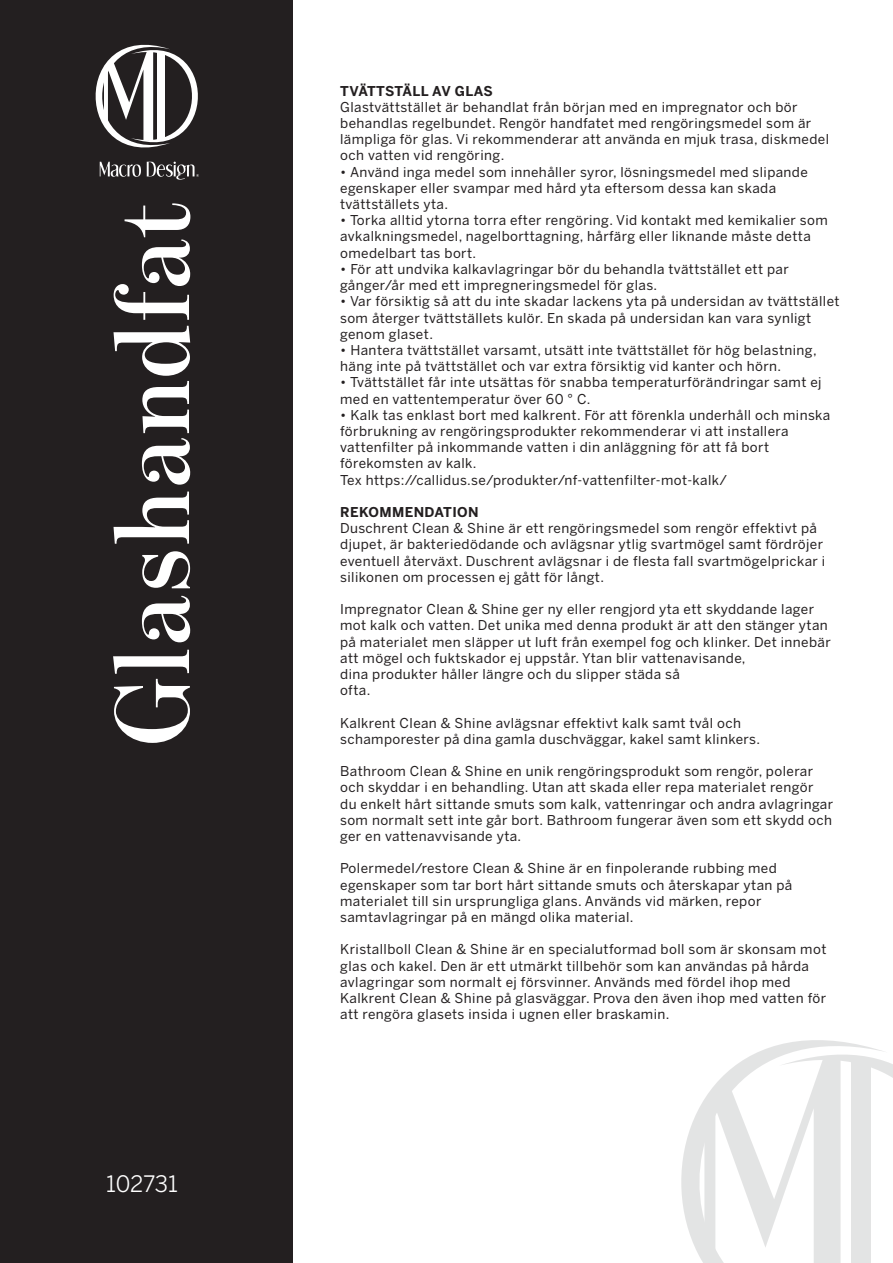
<style>
.page{position:relative;width:893px;height:1263px;background:#fff}
.page>*{position:absolute;margin:0;border:0;box-sizing:border-box;transform-origin:0 0}
.t1{font:600 108px "Benton Mod Disp";letter-spacing:.03em;color:#fff}
.Artikelnummer_framsi{font:22.5px "Benton Sans";letter-spacing:-.01em;color:#fff}
.Rubrik_produktnamn{font:13.5px/16.2px "Benton Sans";letter-spacing:.03em;color:#231f20}
.Rubrik_produktnamn-2{font:700 13.5px "Benton Sans";color:#231f20}
.Rubrik_produktnamn-3{font:700 13.5px "Benton Sans";letter-spacing:.03em;color:#231f20}
</style>
<div class="page">
<div style="left:0;top:0;width:293px;height:1263px;background:#231f20"></div>
<svg style="left:96px;top:45px;width:103px;height:135px"></svg>
<svg style="left:681px;top:1100px;width:23px;height:163px;fill:#e3e4e4"></svg>
<svg style="left:704px;top:1040px;width:189px;height:223px"></svg>
<p class="t1" style="left:93px;top:746px;width:545px;rotate:-90deg">Glashandfat</p>
<p class="Artikelnummer_framsi" style="left:106px;top:1171px;width:73px">102731</p>
<p class="Rubrik_produktnamn-2" style="left:340px;top:82px;width:154px">TVÄTTSTÄLL AV GLAS</p>
<p class="Rubrik_produktnamn" style="left:340px;top:99px;width:459px">Glastvättstället är behandlat från början med en impregnator och bör</p>
<p class="Rubrik_produktnamn" style="left:340px;top:115px;width:490px">behandlas regelbundet. Rengör handfatet med rengöringsmedel som är lämpliga för glas. Vi rekommenderar att använda en mjuk trasa, diskmedel och vatten vid rengöring.</p>
<p class="Rubrik_produktnamn" style="left:340px;top:164px;width:469px">• Använd inga medel som innehåller syror, lösningsmedel med slipande egenskaper eller svampar med hård yta eftersom dessa kan skada</p>
<p class="Rubrik_produktnamn" style="left:340px;top:196px;width:109px">tvättställets yta.</p>
<p class="Rubrik_produktnamn" style="left:340px;top:212px;width:489px">• Torka alltid ytorna torra efter rengöring. Vid kontakt med kemikalier som avkalkningsmedel, nagelborttagning, hårfärg eller liknande måste detta omedelbart tas bort.</p>
<p class="Rubrik_produktnamn" style="left:340px;top:261px;width:450px">• För att undvika kalkavlagringar bör du behandla tvättstället ett par</p>
<p class="Rubrik_produktnamn" style="left:340px;top:277px;width:319px">gånger/år med ett impregneringsmedel för glas.</p>
<p class="Rubrik_produktnamn" style="left:340px;top:293px;width:501px">• Var försiktig så att du inte skadar lackens yta på undersidan av tvättstället som återger tvättställets kulör. En skada på undersidan kan vara synligt genom glaset.</p>
<p class="Rubrik_produktnamn" style="left:340px;top:342px;width:478px">• Hantera tvättstället varsamt, utsätt inte tvättstället för hög belastning, häng inte på tvättstället och var extra försiktig vid kanter och hörn.</p>
<p class="Rubrik_produktnamn" style="left:340px;top:374px;width:483px">• Tvättstället får inte utsättas för snabba temperaturförändringar samt ej med en vattentemperatur över 60 ° C.</p>
<p class="Rubrik_produktnamn" style="left:340px;top:407px;width:492px">• Kalk tas enklast bort med kalkrent. För att förenkla underhåll och minska förbrukning av rengöringsprodukter rekommenderar vi att installera</p>
<p class="Rubrik_produktnamn" style="left:340px;top:439px;width:430px">vattenfilter på inkommande vatten i din anläggning för att få bort</p>
<p class="Rubrik_produktnamn" style="left:340px;top:455px;width:138px">förekomsten av kalk.</p>
<p class="Rubrik_produktnamn" style="left:340px;top:472px;width:388px">Tex https://callidus.se/produkter/nf-vattenfilter-mot-kalk/</p>
<p class="Rubrik_produktnamn-3" style="left:340px;top:503px;width:140px">REKOMMENDATION</p>
<p class="Rubrik_produktnamn" style="left:340px;top:520px;width:487px">Duschrent Clean &amp; Shine är ett rengöringsmedel som rengör effektivt på djupet, är bakteriedödande och avlägsnar ytlig svartmögel samt fördröjer eventuell återväxt. Duschrent avlägsnar i de flesta fall svartmögelprickar i silikonen om processen ej gått för långt.</p>
<p class="Rubrik_produktnamn" style="left:340px;top:601px;width:492px">Impregnator Clean &amp; Shine ger ny eller rengjord yta ett skyddande lager mot kalk och vatten. Det unika med denna produkt är att den stänger ytan på materialet men släpper ut luft från exempel fog och klinker. Det innebär att mögel och fuktskador ej uppstår. Ytan blir vattenavisande,</p>
<p class="Rubrik_produktnamn" style="left:340px;top:666px;width:341px">dina produkter håller längre och du slipper städa så</p>
<p class="Rubrik_produktnamn" style="left:340px;top:682px;width:32px">ofta.</p>
<p class="Rubrik_produktnamn" style="left:340px;top:715px;width:402px">Kalkrent Clean &amp; Shine avlägsnar effektivt kalk samt tvål och</p>
<p class="Rubrik_produktnamn" style="left:340px;top:731px;width:421px">schamporester på dina gamla duschväggar, kakel samt klinkers.</p>
<p class="Rubrik_produktnamn" style="left:340px;top:763px;width:494px">Bathroom Clean &amp; Shine en unik rengöringsprodukt som rengör, polerar och skyddar i en behandling. Utan att skada eller repa materialet rengör du enkelt hårt sittande smuts som kalk, vattenringar och andra avlagringar som normalt sett inte går bort. Bathroom fungerar även som ett skydd och ger en vattenavvisande yta.</p>
<p class="Rubrik_produktnamn" style="left:340px;top:860px;width:438px">Polermedel/restore Clean &amp; Shine är en finpolerande rubbing med</p>
<p class="Rubrik_produktnamn" style="left:340px;top:877px;width:454px">egenskaper som tar bort hårt sittande smuts och återskapar ytan på materialet till sin ursprungliga glans. Används vid märken, repor</p>
<p class="Rubrik_produktnamn" style="left:340px;top:909px;width:295px">samtavlagringar på en mängd olika material.</p>
<p class="Rubrik_produktnamn" style="left:340px;top:941px;width:488px">Kristallboll Clean &amp; Shine är en specialutformad boll som är skonsam mot glas och kakel. Den är ett utmärkt tillbehör som kan användas på hårda</p>
<p class="Rubrik_produktnamn" style="left:340px;top:974px;width:487px">avlagringar som normalt ej försvinner. Används med fördel ihop med<br>Kalkrent Clean &amp; Shine på glasväggar. Prova den även ihop med vatten för att rengöra glasets insida i ugnen eller braskamin.</p>
</div>
